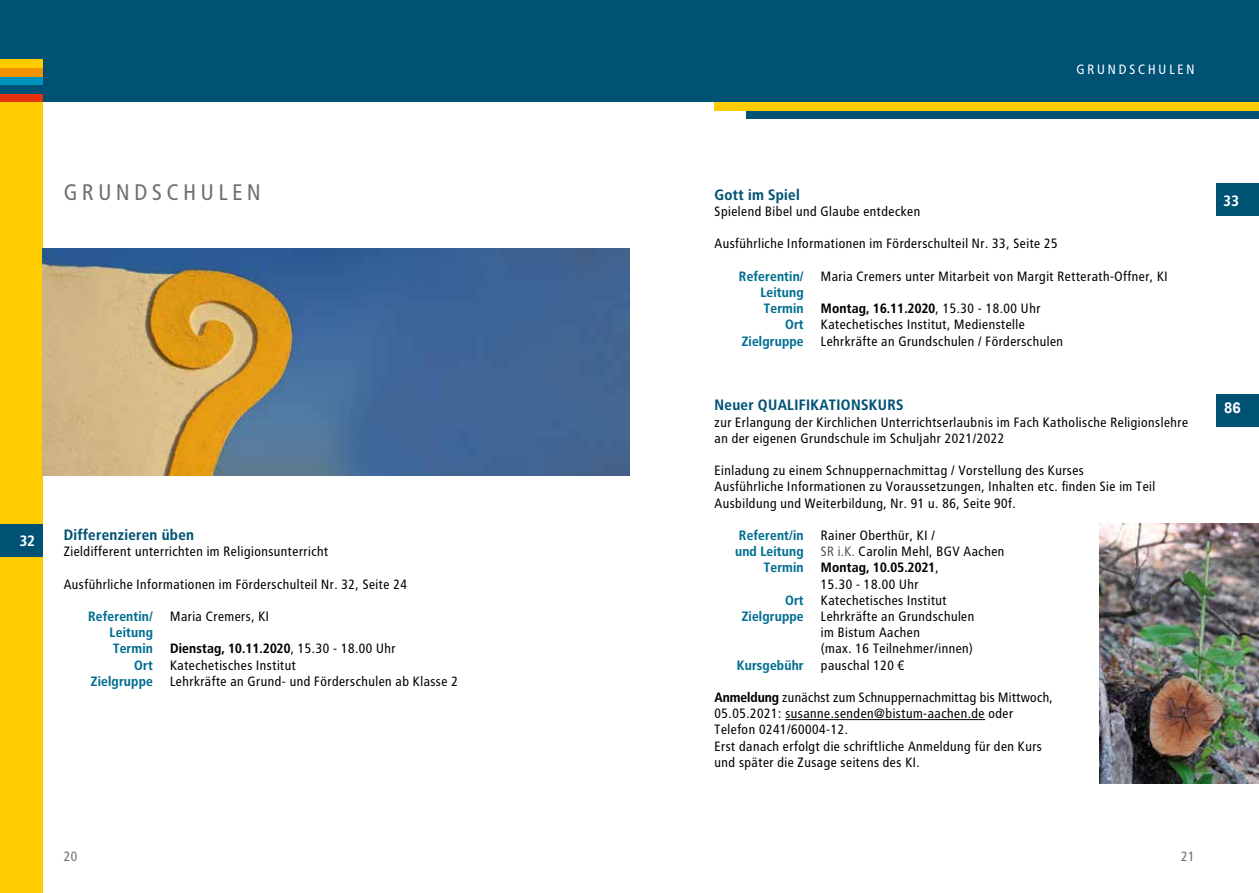
<style>
.page{position:relative;width:1259px;height:893px;background:#fff}
.page>*{position:absolute;margin:0;border:0;box-sizing:border-box;transform-origin:0 0}
.t1{font:22.5px "Transit OT";letter-spacing:.17em;color:#6f6f6e}
.t2{font:700 15px "Transit OT";color:#005275}
.t3{font:700 15px "Transit OT";color:#fff}
.t4{font:700 15px "Arial";color:#fff}
.t5{font:13.5px/16.2px "Transit OT";color:#000}
.t6{font:700 13.5px/16.2px "Transit OT";letter-spacing:-.01em;color:#000}
.t7{font:700 13.5px "Transit OT";letter-spacing:-.01em;color:#006e91}
.t8{font:13.5px "Transit OT";letter-spacing:.17em;color:#fff}
.t9{font:13.5px "Transit OT";color:#6f6f6e}
.s1{font-weight:700;color:#006e91}
.s2{color:#006e91}
.s3{font-weight:400}
.s4{color:#565656}
.s5{font-weight:700}
</style>
<div class="page">
<div style="left:629px;top:0;width:630px;height:102px;background:#005275"></div>
<div style="left:746px;top:111px;width:513px;height:8px;background:#005275"></div>
<div style="left:714px;top:102px;width:545px;height:9px;background:#fc0"></div>
<div style="left:0;top:102px;width:43px;height:791px;background:#fc0"></div>
<div style="left:0;top:0;width:629px;height:102px;background:#005275"></div>
<div style="left:0;top:94px;width:43px;height:8px;background:#e6310e"></div>
<div style="left:0;top:77px;width:43px;height:8px;background:#0093bd"></div>
<div style="left:0;top:68px;width:43px;height:9px;background:#f39100"></div>
<div style="left:0;top:60px;width:43px;height:8px;background:#fc0"></div>
<hr style="left:785px;top:719px;width:200px;height:1px;background:#000">
<div style="left:0;top:524px;width:43px;height:32px;background:#005275"></div>
<img style="left:43px;top:248px;width:586px;height:227px">
<div style="left:1216px;top:184px;width:43px;height:32px;background:#005275"></div>
<div style="left:1216px;top:394px;width:43px;height:33px;background:#005275"></div>
<img style="left:1100px;top:524px;width:159px;height:259px">
<p class="t8" style="left:1076px;top:62px;width:120px">GRUNDSCHULEN</p>
<h1 class="t1" style="left:64px;top:179px;width:199px">GRUNDSCHULEN</h1>
<p class="t3" style="left:20px;top:532px;width:17px">32</p>
<p class="t2" style="left:64px;top:526px;width:132px">Differenzieren üben</p>
<p class="t5" style="left:64px;top:543px;width:266px">Zieldifferent unterrichten im Religionsunterricht</p>
<p class="t5" style="left:64px;top:576px;width:345px">Ausführliche Informationen im Förderschulteil Nr. 32, Seite 24</p>
<p class="t5" style="left:88px;top:608px;width:183px"><span class="s1">Referentin/</span> Maria Cremers, KI</p>
<p class="t7" style="left:110px;top:625px;width:45px">Leitung</p>
<p class="t6" style="left:113px;top:641px;width:285px"><span class="s2">Termin</span> Dienstag, 10.11.2020<span class="s3">, 15.30 - 18.00 Uhr</span></p>
<p class="t7" style="left:134px;top:657px;width:20px">Ort</p>
<p class="t5" style="left:170px;top:657px;width:128px">Katechetisches Institut</p>
<p class="t7" style="left:91px;top:673px;width:64px">Zielgruppe</p>
<p class="t5" style="left:170px;top:673px;width:290px">Lehrkräfte an Grund- und Förderschulen ab Klasse 2</p>
<p class="t2" style="left:714px;top:186px;width:87px">Gott im Spiel</p>
<p class="t5" style="left:714px;top:203px;width:208px">Spielend Bibel und Glaube entdecken</p>
<p class="t5" style="left:714px;top:236px;width:345px">Ausführliche Informationen im Förderschulteil Nr. 33, Seite 25</p>
<p class="t5" style="left:739px;top:268px;width:431px"><span class="s1">Referentin/</span> Maria Cremers unter Mitarbeit von Margit Retterath-Offner, KI</p>
<p class="t7" style="left:760px;top:284px;width:45px">Leitung</p>
<p class="t6" style="left:764px;top:300px;width:279px"><span class="s2">Termin</span> Montag, 16.11.2020<span class="s3">, 15.30 - 18.00 Uhr</span></p>
<p class="t5" style="left:785px;top:317px;width:242px"><span class="s1">Ort</span> Katechetisches Institut, Medienstelle</p>
<p class="t7" style="left:741px;top:333px;width:64px">Zielgruppe</p>
<p class="t5" style="left:821px;top:333px;width:244px">Lehrkräfte an Grundschulen / Förderschulen</p>
<p class="t2" style="left:714px;top:396px;width:191px">Neuer QUALIFIKATIONSKURS</p>
<p class="t5" style="left:714px;top:414px;width:475px">zur Erlangung der Kirchlichen Unterrichtserlaubnis im Fach Katholische Religionslehre an der eigenen Grundschule im Schuljahr 2021/2022</p>
<p class="t5" style="left:714px;top:462px;width:443px">Einladung zu einem Schnuppernachmittag / Vorstellung des Kurses<br>Ausführliche Informationen zu Voraussetzungen, Inhalten etc. finden Sie im Teil<br>Ausbildung und Weiterbildung, Nr. 91 u. 86, Seite 90f.</p>
<p class="t7" style="left:739px;top:527px;width:67px">Referent/in</p>
<p class="t5" style="left:821px;top:527px;width:116px">Rainer Oberthür, KI /</p>
<p class="t7" style="left:735px;top:544px;width:70px">und Leitung</p>
<p class="t5" style="left:821px;top:543px;width:185px"><span class="s4">SR i.K.</span> Carolin Mehl, BGV Aachen</p>
<p class="t7" style="left:764px;top:560px;width:42px">Termin</p>
<p class="t6" style="left:821px;top:560px;width:120px">Montag, 10.05.2021<span class="s3">,<br>15.30 - 18.00 Uhr</span></p>
<p class="t7" style="left:785px;top:592px;width:20px">Ort</p>
<p class="t5" style="left:821px;top:592px;width:128px">Katechetisches Institut</p>
<p class="t7" style="left:741px;top:608px;width:64px">Zielgruppe</p>
<p class="t5" style="left:821px;top:608px;width:155px">Lehrkräfte an Grundschulen im Bistum Aachen<br>(max. 16 Teilnehmer/innen)</p>
<p class="t7" style="left:737px;top:657px;width:69px">Kursgebühr</p>
<p class="t5" style="left:821px;top:657px;width:86px">pauschal 120 €</p>
<p class="t5" style="left:714px;top:689px;width:340px"><span class="s5">Anmeldung</span> zunächst zum Schnuppernachmittag bis Mittwoch, 05.05.2021: susanne.senden@bistum-aachen.de oder Telefon 0241/60004-12.<br>Erst danach erfolgt die schriftliche Anmeldung für den Kurs und später die Zusage seitens des KI.</p>
<p class="t3" style="left:1223px;top:192px;width:17px">33</p>
<p class="t4" style="left:1224px;top:397px;width:18px">86</p>
<p class="t9" style="left:64px;top:848px;width:16px">20</p>
<p class="t9" style="left:1181px;top:848px;width:16px">21</p>
</div>
